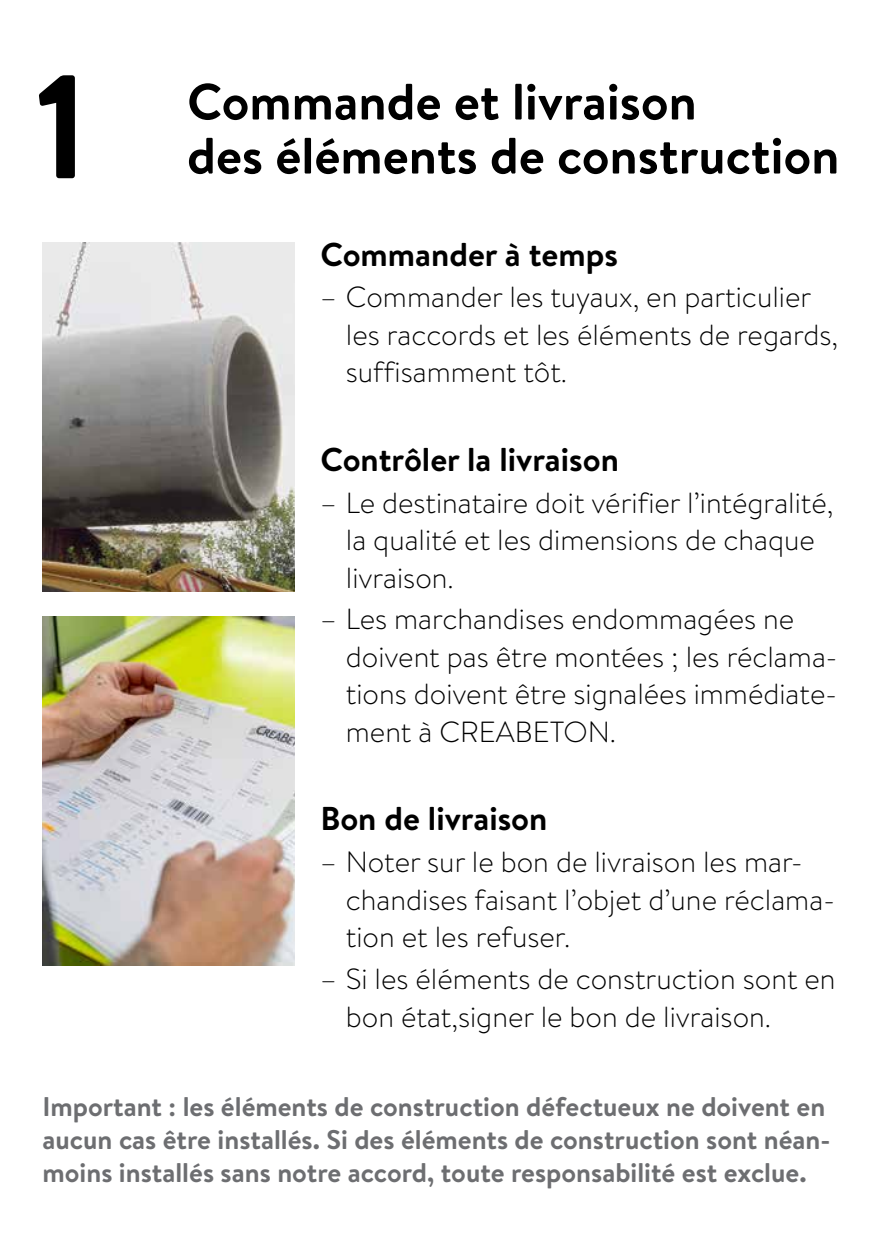
<style>
.page{position:relative;width:893px;height:1259px;background:#fff}
.page>*{position:absolute;margin:0;border:0;box-sizing:border-box;transform-origin:0 0}
.t1{font:700 147px "Brandon Text";color:#000}
.t2{font:700 51px "Brandon Text";color:#000}
.t3{font:700 33px "Brandon Text";color:#000}
.t4{font:300 29.1px/37.5px "Brandon Text";color:#000}
.t5{font:700 27px/33px "Brandon Text";color:#6d6e71}
</style>
<div class="page">
<img style="left:43px;top:242px;width:252px;height:349px">
<img style="left:43px;top:617px;width:252px;height:348px">
<h1 class="t1" style="left:34px;top:25px;width:56px">1</h1>
<h2 class="t2" style="left:187px;top:66px;width:511px">Commande et livraison</h2>
<h2 class="t2" style="left:187px;top:120px;width:654px">des éléments de construction</h2>
<p class="t3" style="left:320px;top:231px;width:299px">Commander à temps</p>
<p class="t4" style="left:346px;top:278px;width:494px;text-indent:-26px">– Commander les tuyaux, en particulier les raccords et les éléments de regards, suffisamment tôt.</p>
<p class="t3" style="left:320px;top:436px;width:300px">Contrôler la livraison</p>
<p class="t4" style="left:346px;top:483px;width:489px;text-indent:-26px">– Le destinataire doit vérifier l’intégralité, la qualité et les dimensions de chaque livraison.</p>
<p class="t4" style="left:346px;top:600px;width:493px;text-indent:-26px">– Les marchandises endommagées ne doivent pas être montées ; les réclama&shy;tions doivent être signalées immédiate&shy;ment à CREABETON.</p>
<p class="t3" style="left:320px;top:796px;width:229px">Bon de livraison</p>
<p class="t4" style="left:346px;top:843px;width:490px;text-indent:-26px">– Noter sur le bon de livraison les mar&shy;chandises faisant l’objet d’une réclama&shy;tion et les refuser.</p>
<p class="t4" style="left:346px;top:960px;width:491px;text-indent:-26px">– Si les éléments de construction sont en bon état,signer le bon de livraison.</p>
<p class="t5" style="left:43px;top:1090px;width:789px">Important : les éléments de construction défectueux ne doivent en aucun cas être installés. Si des éléments de construction sont néan&shy;moins installés sans notre accord, toute responsabilité est exclue.</p>
</div>
